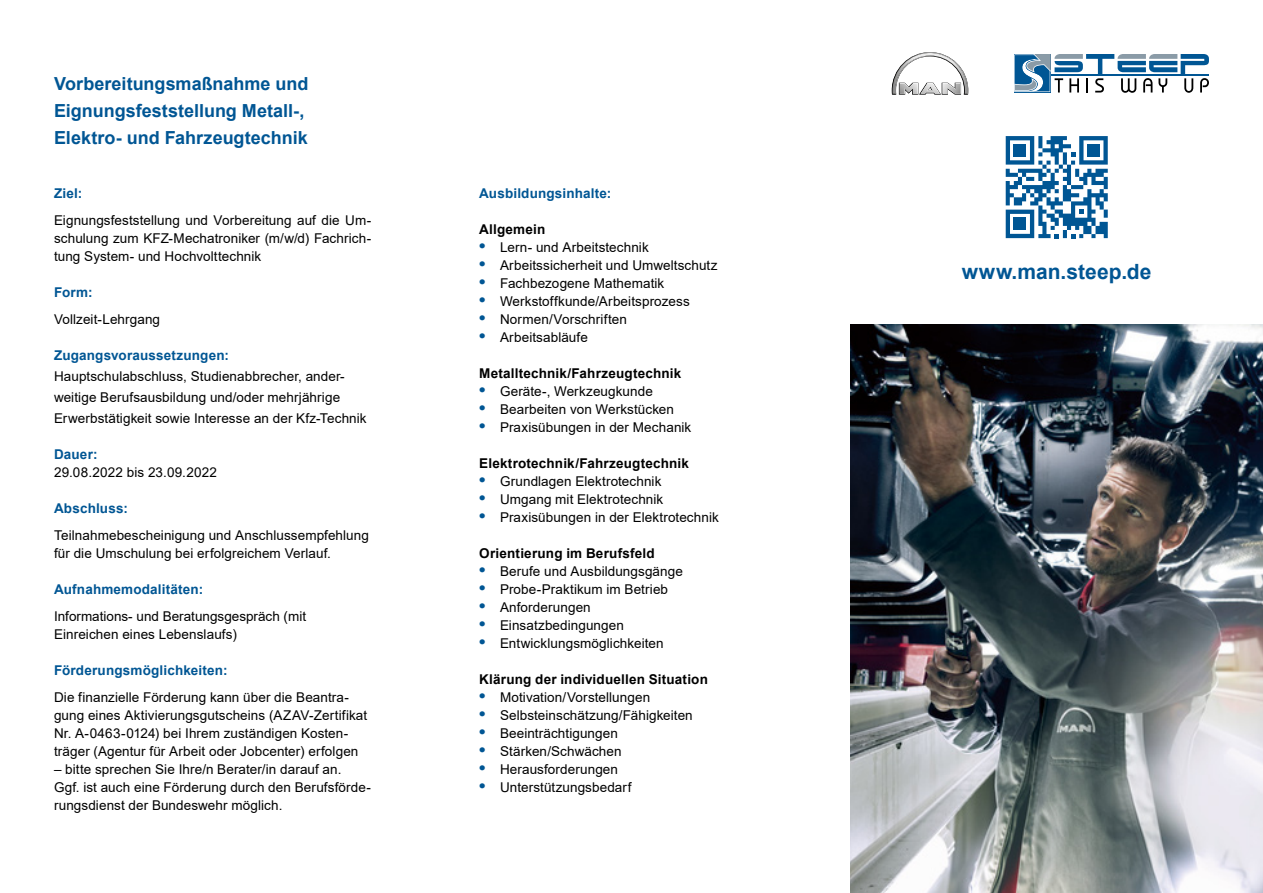
<style>
.page{position:relative;width:1263px;height:893px;background:#fff}
.page>*{position:absolute;margin:0;border:0;box-sizing:border-box;transform-origin:0 0}
.t1{font:700 21px "Arial";letter-spacing:.005em;color:#005694}
.t2{font:700 18px/27px "Arial";color:#005694}
.t3{font:13.5px/18px "Arial";letter-spacing:.005em;color:#000}
.t4{font:700 13.5px "Arial";letter-spacing:.015em;color:#000}
.t5{font:700 13.5px "Arial";letter-spacing:.01em;color:#005694}
.s1{font-weight:700;font-size:18px;color:#005694}
</style>
<div class="page">
<img style="left:850px;top:324px;width:413px;height:569px">
<svg style="left:1014px;top:54px;width:195px;height:39px"></svg>
<svg style="left:892px;top:52px;width:76px;height:43px"></svg>
<svg style="left:1006px;top:136px;width:102px;height:102px"></svg>
<h2 class="t2" style="left:54px;top:70px;width:256px">Vorbereitungsmaßnahme und<br>Eignungsfeststellung Metall-,<br>Elektro- und Fahrzeugtechnik</h2>
<p class="t5" style="left:54px;top:184px;width:30px">Ziel:</p>
<p class="t3" style="left:54px;top:211px;width:319px;text-align:justify">Eignungsfeststellung und Vorbereitung auf die Um&shy;schulung zum KFZ-Mechatroniker (m/w/d) Fachrich&shy;tung System- und Hochvolttechnik</p>
<p class="t5" style="left:54px;top:283px;width:40px">Form:</p>
<p class="t3" style="left:54px;top:310px;width:108px">Vollzeit-Lehrgang</p>
<p class="t5" style="left:54px;top:346px;width:176px">Zugangsvoraussetzungen:</p>
<p class="t3" style="left:54px;top:366px;width:314px;line-height:21px">Hauptschulabschluss, Studienabbrecher, ander&shy;weitige Berufsausbildung und/oder mehrjährige<br>Erwerbstätigkeit sowie Interesse an der Kfz-Technik</p>
<p class="t5" style="left:54px;top:445px;width:45px">Dauer:</p>
<p class="t3" style="left:54px;top:463px;width:164px">29.08.2022 bis 23.09.2022</p>
<p class="t5" style="left:54px;top:499px;width:75px">Abschluss:</p>
<p class="t3" style="left:54px;top:526px;width:316px">Teilnahmebescheinigung und Anschlussempfehlung für die Umschulung bei erfolgreichem Verlauf.</p>
<p class="t5" style="left:54px;top:580px;width:151px">Aufnahmemodalitäten:</p>
<p class="t3" style="left:54px;top:607px;width:254px">Informations- und Beratungsgespräch (mit<br>Einreichen eines Lebenslaufs)</p>
<p class="t5" style="left:54px;top:661px;width:175px">Förderungsmöglichkeiten:</p>
<p class="t3" style="left:54px;top:688px;width:315px">Die finanzielle Förderung kann über die Beantra&shy;gung eines Aktivierungsgutscheins (AZAV-Zertifikat Nr. A-0463-0124) bei Ihrem zuständigen Kosten&shy;träger (Agentur für Arbeit oder Jobcenter) erfolgen</p>
<p class="t3" style="left:54px;top:760px;width:318px">– bitte sprechen Sie Ihre/n Berater/in darauf an.<br>Ggf. ist auch eine Förderung durch den Berufsförde&shy;rungsdienst der Bundeswehr möglich.</p>
<p class="t5" style="left:479px;top:184px;width:134px">Ausbildungsinhalte:</p>
<p class="t4" style="left:479px;top:220px;width:67px">Allgemein</p>
<p class="t3" style="left:479px;top:238px;width:171px"><span class="s1">•</span> Lern- und Arbeitstechnik</p>
<p class="t3" style="left:479px;top:256px;width:240px"><span class="s1">•</span> Arbeitssicherheit und Umweltschutz</p>
<p class="t3" style="left:479px;top:274px;width:187px"><span class="s1">•</span> Fachbezogene Mathematik</p>
<p class="t3" style="left:479px;top:292px;width:212px"><span class="s1">•</span> Werkstoffkunde/Arbeitsprozess</p>
<p class="t3" style="left:479px;top:310px;width:149px"><span class="s1">•</span> Normen/Vorschriften</p>
<p class="t3" style="left:479px;top:328px;width:110px"><span class="s1">•</span> Arbeitsabläufe</p>
<p class="t4" style="left:479px;top:364px;width:203px">Metalltechnik/Fahrzeugtechnik</p>
<p class="t3" style="left:479px;top:382px;width:175px"><span class="s1">•</span> Geräte-, Werkzeugkunde</p>
<p class="t3" style="left:479px;top:400px;width:196px"><span class="s1">•</span> Bearbeiten von Werkstücken</p>
<p class="t3" style="left:479px;top:418px;width:214px"><span class="s1">•</span> Praxisübungen in der Mechanik</p>
<p class="t4" style="left:479px;top:454px;width:211px">Elektrotechnik/Fahrzeugtechnik</p>
<p class="t3" style="left:479px;top:472px;width:184px"><span class="s1">•</span> Grundlagen Elektrotechnik</p>
<p class="t3" style="left:479px;top:490px;width:186px"><span class="s1">•</span> Umgang mit Elektrotechnik</p>
<p class="t3" style="left:479px;top:508px;width:241px"><span class="s1">•</span> Praxisübungen in der Elektrotechnik</p>
<p class="t4" style="left:479px;top:544px;width:177px">Orientierung im Berufsfeld</p>
<p class="t3" style="left:479px;top:562px;width:205px"><span class="s1">•</span> Berufe und Ausbildungsgänge</p>
<p class="t3" style="left:479px;top:580px;width:190px"><span class="s1">•</span> Probe-Praktikum im Betrieb</p>
<p class="t3" style="left:479px;top:598px;width:113px"><span class="s1">•</span> Anforderungen</p>
<p class="t3" style="left:479px;top:616px;width:146px"><span class="s1">•</span> Einsatzbedingungen</p>
<p class="t3" style="left:479px;top:634px;width:186px"><span class="s1">•</span> Entwicklungsmöglichkeiten</p>
<p class="t4" style="left:479px;top:670px;width:230px">Klärung der individuellen Situation</p>
<p class="t3" style="left:479px;top:688px;width:172px"><span class="s1">•</span> Motivation/Vorstellungen</p>
<p class="t3" style="left:479px;top:706px;width:215px"><span class="s1">•</span> Selbsteinschätzung/Fähigkeiten</p>
<p class="t3" style="left:479px;top:724px;width:140px"><span class="s1">•</span> Beeinträchtigungen</p>
<p class="t3" style="left:479px;top:742px;width:144px"><span class="s1">•</span> Stärken/Schwächen</p>
<p class="t3" style="left:479px;top:760px;width:140px"><span class="s1">•</span> Herausforderungen</p>
<p class="t3" style="left:479px;top:778px;width:154px"><span class="s1">•</span> Unterstützungsbedarf</p>
<h1 class="t1" style="left:962px;top:257px;width:191px">www.man.steep.de</h1>
</div>
